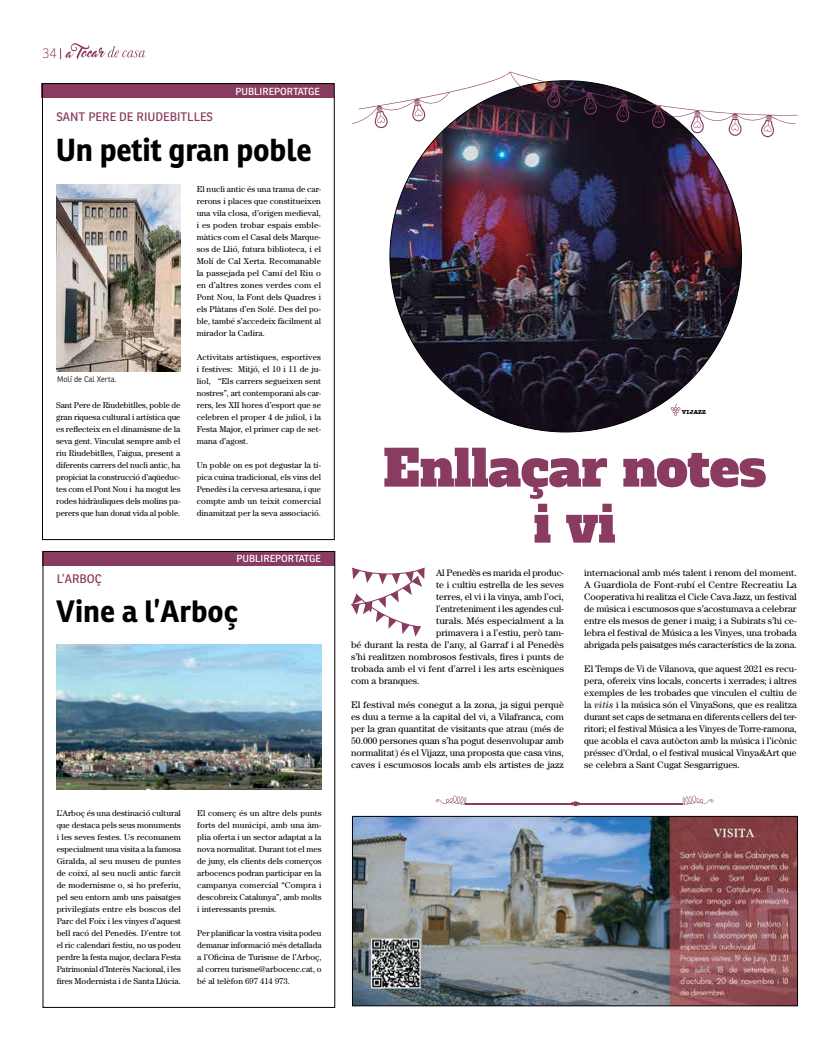
<style>
.page{position:relative;width:823px;height:1049px;background:#fff}
.page>*{position:absolute;margin:0;border:0;box-sizing:border-box;transform-origin:0 0}
.t1{font:50px/56px "Alfa Slab One";color:#893b60;text-align:center}
.t2{font:700 31px "Ronnia";letter-spacing:-.005em;color:#000}
.t3{font:700 30px "Ronnia";color:#000}
.t4{font:100 14px "Ronnia";color:#893b60}
.t5{font:12px "Ronnia";color:#893b60}
.t6{font:10px "Ronnia";color:#fff}
.t7{font:9.5px/12px "Century";letter-spacing:-.005em;color:#000;text-align:justify}
.t8{font:9.5px/12px "Century";letter-spacing:-.005em;color:#000;text-align:justify;scale:1.04 1}
.t9{font:8.5px/12px "Century";color:#000;text-align:justify}
.t10{font:300 8px "Ronnia";color:#000}
.t11{font:700 6px "American Typewriter";color:#000}
.s1{font-style:italic}
</style>
<div class="page">
<svg style="left:60px;top:43px;width:85px;height:17px"></svg>
<hr style="left:465px;top:803px;width:217px;height:1px;background:#893b60">
<svg style="left:570px;top:801px;width:9px;height:5px"></svg>
<svg style="left:682px;top:795px;width:31px;height:10px"></svg>
<svg style="left:435px;top:795px;width:31px;height:10px"></svg>
<img style="left:389px;top:81px;width:352px;height:351px;border-radius:176px">
<svg style="left:351px;top:72px;width:446px;height:65px"></svg>
<svg style="left:670px;top:404px;width:10px;height:12px"></svg>
<svg style="left:351px;top:567px;width:74px;height:70px"></svg>
<div style="left:42px;top:84px;width:292px;height:14px;background:#893b60"></div>
<div style="left:42px;top:83px;width:292px;height:457px;border:1px solid #000"></div>
<img style="left:56px;top:185px;width:124px;height:186px">
<div style="left:43px;top:551px;width:292px;height:14px;background:#893b60"></div>
<div style="left:43px;top:551px;width:292px;height:457px;border:1px solid #000"></div>
<img style="left:57px;top:644px;width:264px;height:145px">
<img style="left:354px;top:818px;width:441px;height:186px">
<div style="left:352px;top:816px;width:445px;height:190px;border:1px solid #000"></div>
<h3 class="t4" style="left:43px;top:45px;width:15px">34</h3>
<h3 class="t5" style="left:56px;top:109px;width:9px">SANT</h3>
<h3 class="t5" style="left:88px;top:109px;width:8px">PERE</h3>
<h3 class="t5" style="left:119px;top:109px;width:25px">DE RIUDEBITLLES</h3>
<p class="t6" style="left:235px;top:85px;width:86px">PUBLIREPORTATGE</p>
<h2 class="t2" style="left:56px;top:130px;width:257px">Un petit gran poble</h2>
<p class="t10" style="left:57px;top:374px;width:61px">Molí de Cal Xerta.</p>
<p class="t9" style="left:56px;top:399px;width:126px">Sant Pere de Riudebitlles, poble de gran riquesa cultural i artística que es reflecteix en el dinamisme de la seva gent. Vinculat sempre amb el riu Riudebitlles, l’aigua, present a diferents carrers del nucli antic, ha propiciat la construcció d’aqüeduc&shy;tes com el Pont Nou i ha mogut les rodes hidràuliques dels molins pa&shy;perers que han donat vida al poble.</p>
<h3 class="t5" style="left:57px;top:572px;width:46px">L’ARBOÇ</h3>
<p class="t9" style="left:197px;top:183px;width:126px">El nucli antic és una trama de car&shy;rerons i places que constitueixen una vila closa, d’origen medieval, i es poden trobar espais emble&shy;màtics com el Casal dels Marque&shy;sos de Llió, futura biblioteca, i el Molí de Cal Xerta. Recomanable la passejada pel Camí del Riu o en d’altres zones verdes com el Pont Nou, la Font dels Quadres i els Plàtans d’en Solé. Des del po&shy;ble, també s’accedeix fàcilment al mirador la Cadira.</p>
<p class="t9" style="left:197px;top:351px;width:126px">Activitats artístiques, esportives i festives: Mitjó, el 10 i 11 de ju&shy;liol, “Els carrers segueixen sent nostres”, art contemporani als car&shy;rers, les XII hores d’esport que se celebren el proper 4 de juliol, i la Festa Major, el primer cap de set&shy;mana d’agost.</p>
<p class="t9" style="left:197px;top:459px;width:126px">Un poble on es pot degustar la tí&shy;pica cuina tradicional, els vins del Penedès i la cervesa artesana, i que compte amb un teixit comercial dinamitzat per la seva associació.</p>
<p class="t6" style="left:236px;top:552px;width:86px">PUBLIREPORTATGE</p>
<h3 class="t3" style="left:56px;top:593px;width:183px">Vine a l’Arboç</h3>
<p class="t9" style="left:57px;top:807px;width:126px">L’Arboç és una destinació cultural que destaca pels seus monuments i les seves festes. Us recomanem especialment una visita a la famosa Giralda, al seu museu de puntes de coixí, al seu nucli antic farcit de modernisme o, si ho preferiu, pel seu entorn amb uns paisatges privilegiats entre els boscos del Parc del Foix i les vinyes d’aquest bell racó del Penedès. D’entre tot el ric calendari festiu, no us podeu perdre la festa major, declara Festa Patrimonial d’Interès Nacional, i les fires Modernista i de Santa Llúcia.</p>
<p class="t9" style="left:197px;top:807px;width:126px">El comerç és un altre dels punts forts del municipi, amb una àm&shy;plia oferta i un sector adaptat a la nova normalitat. Durant tot el mes de juny, els clients dels comerços arbocencs podran participar en la campanya comercial “Compra i descobreix Catalunya”, amb molts i interessants premis.</p>
<p class="t9" style="left:197px;top:927px;width:126px">Per planificar la vostra visita podeu demanar informació més detallada a l’Oficina de Turisme de l’Arboç, al correu turisme@arbocenc.cat, o bé al telèfon 697 414 973.</p>
<p class="t11" style="left:681px;top:406px;width:25px">VIJAZZ</p>
<h1 class="t1" style="left:383px;top:441px;width:384px">Enllaçar notes i vi</h1>
<p class="t7" style="left:436px;top:567px;width:129px">Al Penedès es marida el produc-</p>
<p class="t7" style="left:436px;top:579px;width:129px">te i cultiu estrella de les seves</p>
<p class="t7" style="left:436px;top:591px;width:129px">terres, el vi i la vinya, amb l’oci,</p>
<p class="t7" style="left:436px;top:603px;width:129px">l’entreteniment i les agendes cul-</p>
<p class="t8" style="left:436px;top:615px;width:124px">turals. Més especialment a la</p>
<p class="t7" style="left:436px;top:627px;width:129px">primavera i a l’estiu, però tam-</p>
<p class="t8" style="left:351px;top:639px;width:206px">bé durant la resta de l’any, al Garraf i al Penedès</p>
<p class="t7" style="left:351px;top:651px;width:214px">s’hi realitzen nombrosos festivals, fires i punts de</p>
<p class="t7" style="left:351px;top:663px;width:214px">trobada amb el vi fent d’arrel i les arts escèniques</p>
<p class="t7" style="left:351px;top:675px;width:70px">com a branques.</p>
<p class="t8" style="left:351px;top:699px;width:206px">El festival més conegut a la zona, ja sigui perquè es duu a terme a la capital del vi, a Vilafranca, com per la gran quantitat de visitants que atrau (més de 50.000 persones quan s’ha pogut desenvolupar amb normalitat) és el Vijazz, una proposta que casa vins, caves i escumosos locals amb els artistes de jazz</p>
<p class="t7" style="left:584px;top:567px;width:214px">internacional amb més talent i renom del moment.<br>A Guardiola de Font-rubí el Centre Recreatiu La Cooperativa hi realitza el Cicle Cava Jazz, un festival de música i escumosos que s’acostumava a celebrar entre els mesos de gener i maig; i a Subirats s’hi ce&shy;lebra el festival de Música a les Vinyes, una trobada abrigada pels paisatges més característics de la zona.</p>
<p class="t7" style="left:584px;top:663px;width:214px">El Temps de Vi de Vilanova, que aquest 2021 es recu&shy;pera, ofereix vins locals, concerts i xerrades; i altres exemples de les trobades que vinculen el cultiu de la <span class="s1">vitis</span> i la música són el VinyaSons, que es realitza durant set caps de setmana en diferents cellers del ter&shy;ritori; el festival Música a les Vinyes de Torre-ramona, que acobla el cava autòcton amb la música i l’icònic préssec d’Ordal, o el festival musical Vinya&amp;Art que se celebra a Sant Cugat Sesgarrigues.</p>
</div>
